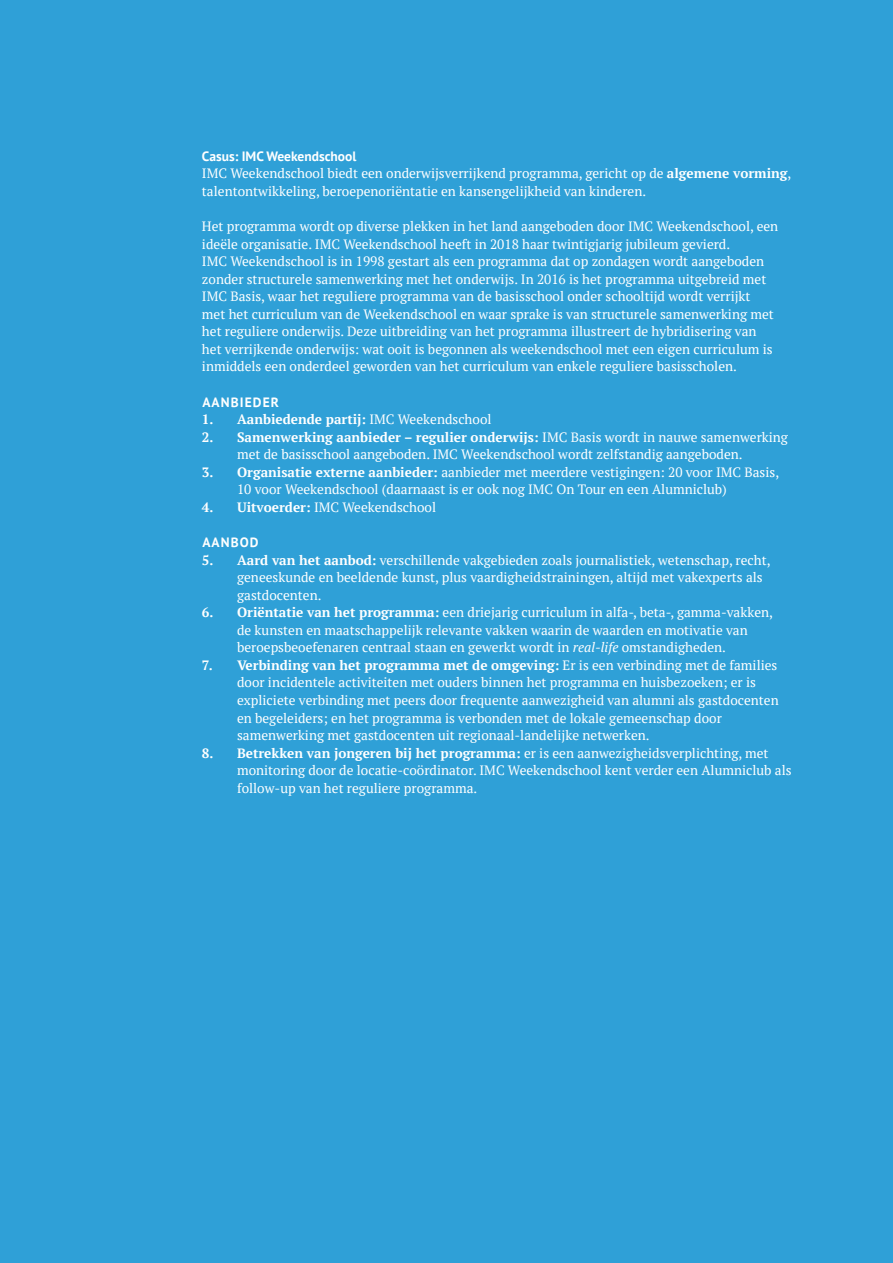
<style>
.page{position:relative;width:893px;height:1263px;background:#2fa0d7}
.page>*{position:absolute;margin:0;border:0;box-sizing:border-box;transform-origin:0 0}
.DO_platte_tekst{font:13.5px/17.5px "PT Serif";color:#fff}
.DO_platte_tekst-2{font:700 13.5px "PT Serif";color:#fff}
.DO_platte_tekst-3{font:700 13.5px "PT Sans";color:#fff}
.DO_OL_heading{font:700 13.5px "PT Sans";letter-spacing:.08em;color:#fff}
.s1{font-weight:700}
.s2{font-weight:400}
.s3{font-style:italic}
</style>
<div class="page">
<p class="DO_platte_tekst-3" style="left:202px;top:147px;width:156px">Casus: IMC Weekendschool</p>
<p class="DO_platte_tekst" style="left:202px;top:165px;width:591px">IMC Weekendschool biedt een onderwijsverrijkend programma, gericht op de <span class="s1">algemene vorming</span>, talentontwikkeling, beroepenoriëntatie en kansengelijkheid van kinderen.</p>
<p class="DO_platte_tekst" style="left:202px;top:217px;width:578px">Het programma wordt op diverse plekken in het land aangeboden door IMC Weekendschool, een ideële organisatie. IMC Weekendschool heeft in 2018 haar twintigjarig jubileum gevierd.</p>
<p class="DO_platte_tekst" style="left:202px;top:252px;width:573px">IMC Weekendschool is in 1998 gestart als een programma dat op zondagen wordt aangeboden zonder structurele samenwerking met het onderwijs. In 2016 is het programma uitgebreid met IMC Basis, waar het reguliere programma van de basisschool onder schooltijd wordt verrijkt met het curriculum van de Weekendschool en waar sprake is van structurele samenwerking met het reguliere onderwijs. Deze uitbreiding van het programma illustreert de hybridisering van het verrijkende onderwijs: wat ooit is begonnen als weekendschool met een eigen curriculum is inmiddels een onderdeel geworden van het curriculum van enkele reguliere basisscholen.</p>
<p class="DO_OL_heading" style="left:203px;top:393px;width:78px">AANBIEDER</p>
<p class="DO_platte_tekst-2" style="left:202px;top:410px;width:291px">1. Aanbiedende partij: <span class="s2">IMC Weekendschool</span></p>
<p class="DO_platte_tekst" style="left:237px;top:428px;width:552px;text-indent:-35px"><span class="s1">2. Samenwerking aanbieder – regulier onderwijs:</span> IMC Basis wordt in nauwe samenwerking met de basisschool aangeboden. IMC Weekendschool wordt zelfstandig aangeboden.</p>
<p class="DO_platte_tekst" style="left:237px;top:463px;width:544px;text-indent:-35px"><span class="s1">3. Organisatie externe aanbieder:</span> aanbieder met meerdere vestigingen: 20 voor IMC Basis,<br>10 voor Weekendschool (daarnaast is er ook nog IMC On Tour en een Alumniclub)</p>
<p class="DO_platte_tekst" style="left:202px;top:498px;width:236px"><span class="s1">4. Uitvoerder:</span> IMC Weekendschool</p>
<p class="DO_OL_heading" style="left:203px;top:533px;width:58px">AANBOD</p>
<p class="DO_platte_tekst" style="left:237px;top:551px;width:535px;text-indent:-35px"><span class="s1">5. Aard van het aanbod:</span> verschillende vakgebieden zoals journalistiek, wetenschap, recht, geneeskunde en beeldende kunst, plus vaardigheidstrainingen, altijd met vakexperts als gastdocenten.</p>
<p class="DO_platte_tekst" style="left:237px;top:603px;width:537px;text-indent:-35px"><span class="s1">6. Oriëntatie van het programma:</span> een driejarig curriculum in alfa-, beta-, gamma-vakken, de kunsten en maatschappelijk relevante vakken waarin de waarden en motivatie van beroepsbeoefenaren centraal staan en gewerkt wordt in <span class="s3">real-life</span> omstandigheden.</p>
<p class="DO_platte_tekst" style="left:237px;top:656px;width:543px;text-indent:-35px"><span class="s1">7. Verbinding van het programma met de omgeving:</span> Er is een verbinding met de families door incidentele activiteiten met ouders binnen het programma en huisbezoeken; er is expliciete verbinding met peers door frequente aanwezigheid van alumni als gastdocenten en begeleiders; en het programma is verbonden met de lokale gemeenschap door samenwerking met gastdocenten uit regionaal-landelijke netwerken.</p>
<p class="DO_platte_tekst" style="left:237px;top:744px;width:556px;text-indent:-35px"><span class="s1">8. Betrekken van jongeren bij het programma:</span> er is een aanwezigheidsverplichting, met monitoring door de locatie-coördinator. IMC Weekendschool kent verder een Alumniclub als follow-up van het reguliere programma.</p>
</div>
